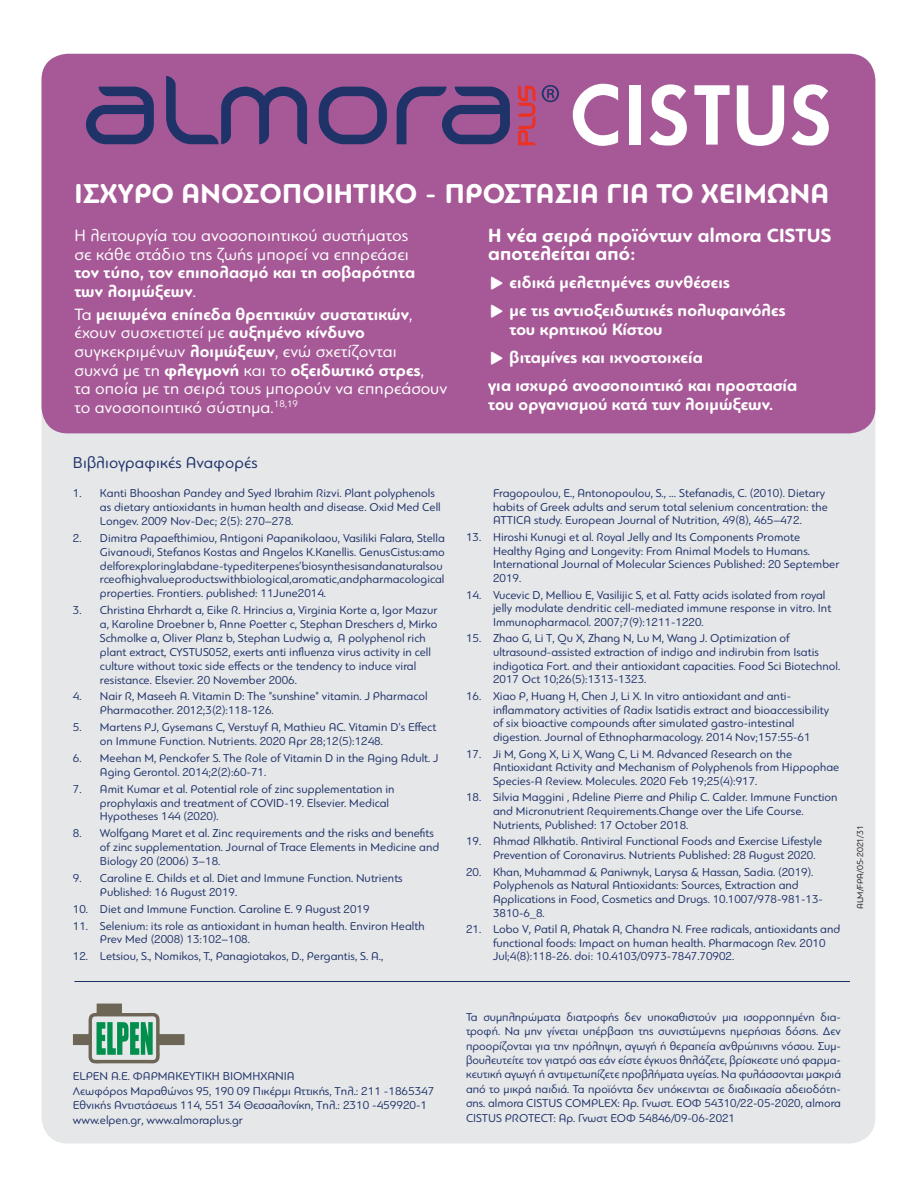
<style>
.page{position:relative;width:918px;height:1188px;background:#fff}
.page>*{position:absolute;margin:0;border:0;box-sizing:border-box;transform-origin:0 0}
.t1{font:85.95px "UB Future Bold";letter-spacing:.01em;color:#fff}
.t2{font:700 28.65px "PF Bague Round Pro";letter-spacing:.01em;color:#fff}
.t3{font:700 20.1px/18.6px "PF Bague Round Pro";letter-spacing:.01em;color:#fff}
.t4{font:17.1px/18.6px "PF Bague Round Pro";letter-spacing:.01em;color:#fff}
.t5{font:700 17.1px/18.6px "PF Bague Round Pro";letter-spacing:.01em;color:#fff}
.t6{font:700 17.1px "PF Bague Round Pro";letter-spacing:-.01em;color:#fff}
.t7{font:16.5px "PF Bague Round Pro";letter-spacing:.01em;color:#1f3369}
.t8{font:12px/13.6px "PF Bague Round Pro";color:#1f3369}
.t9{font:9px "PF Bague Round Pro";letter-spacing:-.005em;color:#231f20}
.s1{font-weight:400}
.s2{font-weight:700}
</style>
<div class="page">
<div style="left:42px;top:54px;width:833px;height:1090px;background:#e6e7e9;border-radius:26px"></div>
<div style="left:42px;top:54px;width:833px;height:379px;background:#a65996;border-radius:26px"></div>
<svg style="left:73px;top:1004px;width:112px;height:60px"></svg>
<svg style="left:86px;top:87px;width:68px;height:57px"></svg>
<svg style="left:166px;top:76px;width:141px;height:68px"></svg>
<svg style="left:319px;top:87px;width:68px;height:57px"></svg>
<svg style="left:397px;top:87px;width:113px;height:57px"></svg>
<svg style="left:518px;top:86px;width:17px;height:59px"></svg>
<svg style="left:542px;top:85px;width:17px;height:17px"></svg>
<hr style="left:74px;top:981px;width:776px;height:1px;background:#1f3369">
<h1 class="t1" style="left:567px;top:67px;width:264px">CISTUS</h1>
<h2 class="t2" style="left:74px;top:176px;width:756px">ΙΣΧΥΡΟ ΑΝΟΣΟΠΟΙΗΤΙΚΟ - ΠΡΟΣΤΑΣΙΑ ΓΙΑ ΤΟ ΧΕΙΜΩΝΑ</h2>
<h3 class="t4" style="left:74px;top:226px;width:336px">Η λειτουργία του ανοσοποιητικού συστήματος σε κάθε στάδιο της ζωής μπορεί να επηρεάσει</h3>
<h3 class="t5" style="left:74px;top:264px;width:342px">τον τύπο, τον επιπολασμό και τη σοβαρότητα των λοιμώξεων<span class="s1">.</span></h3>
<p class="t4" style="left:74px;top:305px;width:375px">Τα <span class="s2">μειωμένα επίπεδα θρεπτικών συστατικών</span>, έχουν συσχετιστεί με <span class="s2">αυξημένο κίνδυνο </span>συγκεκριμένων <span class="s2">λοιμώξεων</span>, ενώ σχετίζονται<br>συχνά με τη <span class="s2">φλεγμονή</span> και το <span class="s2">οξειδωτικό στρες</span>,<br>τα οποία με τη σειρά τους μπορούν να επηρεάσουν το ανοσοποιητικό σύστημα.<sup>18,19</sup></p>
<h3 class="t7" style="left:73px;top:453px;width:186px">Βιβλιογραφικές Αναφορές</h3>
<p class="t8" style="left:100px;top:486px;width:342px;text-indent:-27px">1. Kanti Bhooshan Pandey and Syed Ibrahim Rizvi. Plant polyphenols as dietary antioxidants in human health and disease. Oxid Med Cell<br>Longev. 2009 Nov-Dec; 2(5): 270–278.</p>
<p class="t8" style="left:100px;top:531px;width:347px;text-indent:-27px">2. Dimitra Papaefthimiou, Antigoni Papanikolaou, Vasiliki Falara, Stella Givanoudi, Stefanos Kostas and Angelos K.Kanellis. GenusCistus:amo delforexploringlabdane-typediterpenes’biosynthesisandanaturalsou rceofhighvalueproductswithbiological,aromatic,andpharmacological properties. Frontiers. published: 11June2014.</p>
<p class="t8" style="left:100px;top:603px;width:339px;text-indent:-27px">3. Christina Ehrhardt a, Eike R. Hrincius a, Virginia Korte a, Igor Mazur a, Karoline Droebner b, Anne Poetter c, Stephan Dreschers d, Mirko Schmolke a, Oliver Planz b, Stephan Ludwig a,∗A polyphenol rich plant extract, CYSTUS052, exerts anti influenza virus activity in cell culture without toxic side effects or the tendency to induce viral resistance. Εlsevier. 20 November 2006.</p>
<p class="t8" style="left:100px;top:690px;width:329px;text-indent:-27px">4. Nair R, Maseeh A. Vitamin D: The "sunshine" vitamin. J Pharmacol<br>Pharmacother. 2012;3(2):118-126.</p>
<p class="t8" style="left:100px;top:720px;width:338px;text-indent:-27px">5. Martens PJ, Gysemans C, Verstuyf A, Mathieu AC. Vitamin D's Effect on Immune Function. Nutrients. 2020 Apr 28;12(5):1248.</p>
<p class="t8" style="left:100px;top:751px;width:340px;text-indent:-27px">6. Meehan M, Penckofer S. The Role of Vitamin D in the Aging Adult. J<br>Aging Gerontol. 2014;2(2):60-71.</p>
<p class="t8" style="left:100px;top:782px;width:296px;text-indent:-27px">7. Amit Kumar et al. Potential role of zinc supplementation in prophylaxis and treatment of COVID-19. Elsevier. Medical<br>Hypotheses 144 (2020).</p>
<p class="t8" style="left:100px;top:826px;width:341px;text-indent:-27px">8. Wolfgang Maret et al. Zinc requirements and the risks and benefits of zinc supplementation. Journal of Trace Elements in Medicine and<br>Biology 20 (2006) 3–18.</p>
<p class="t8" style="left:100px;top:871px;width:304px;text-indent:-27px">9. Caroline E. Childs et al. Diet and Immune Function. Nutrients<br>Published: 16 August 2019.</p>
<p class="t8" style="left:73px;top:902px;width:298px">10. Diet and Immune Function. Caroline E. 9 August 2019</p>
<p class="t8" style="left:100px;top:919px;width:326px;text-indent:-27px">11. Selenium: its role as antioxidant in human health. Environ Health<br>Prev Med (2008) 13:102–108.</p>
<p class="t8" style="left:73px;top:950px;width:312px">12. Letsiou, S., Nomikos, T., Panagiotakos, D., Pergantis, S. A.,</p>
<h3 class="t3" style="left:488px;top:226px;width:345px">Η νέα σειρά προϊόντων almora CISTUS αποτελείται από:</h3>
<h3 class="t5" style="left:510px;top:269px;width:278px;line-height:27.9px">ειδικά μελετημένες συνθέσεις<br>με τις αντιοξειδωτικές πολυφαινόλες</h3>
<h3 class="t6" style="left:510px;top:319px;width:155px">του κρητικού Κίστου</h3>
<h3 class="t5" style="left:510px;top:348px;width:195px">βιταμίνες και ιχνοστοιχεία</h3>
<h3 class="t5" style="left:488px;top:376px;width:311px">για ισχυρό ανοσοποιητικό και προστασία</h3>
<h3 class="t5" style="left:488px;top:395px;width:286px">του οργανισμού κατά των λοιμώξεων.</h3>
<p class="t8" style="left:493px;top:486px;width:336px">Fragopoulou, E., Antonopoulou, S., … Stefanadis, C. (2010). Dietary habits of Greek adults and serum total selenium concentration: the<br>ATTICA study. European Journal of Nutrition, 49(8), 465–472.</p>
<p class="t8" style="left:493px;top:530px;width:348px;text-indent:-27px">13. Hiroshi Kunugi et al. Royal Jelly and Its Components Promote Healthy Aging and Longevity: From Animal Models to Humans.<br>International Journal of Molecular Sciences Published: 20 September 2019.</p>
<p class="t8" style="left:493px;top:588px;width:340px;text-indent:-27px">14. Vucevic D, Melliou E, Vasilijic S, et al. Fatty acids isolated from royal jelly modulate dendritic cell-mediated immune response in vitro. Int<br>Immunopharmacol. 2007;7(9):1211-1220.</p>
<p class="t8" style="left:493px;top:632px;width:349px;text-indent:-27px">15. Zhao G, Li T, Qu X, Zhang N, Lu M, Wang J. Optimization of ultrasound-assisted extraction of indigo and indirubin from Isatis indigotica Fort. and their antioxidant capacities. Food Sci Biotechnol.<br>2017 Oct 10;26(5):1313-1323.</p>
<p class="t8" style="left:493px;top:689px;width:338px;text-indent:-27px">16. Xiao P, Huang H, Chen J, Li X. In vitro antioxidant and anti&shy;inflammatory activities of Radix Isatidis extract and bioaccessibility of six bioactive compounds after simulated gastro-intestinal digestion. Journal of Ethnopharmacology. 2014 Nov;157:55-61</p>
<p class="t8" style="left:493px;top:747px;width:348px;text-indent:-27px">17. Ji M, Gong X, Li X, Wang C, Li M. Advanced Research on the<br>Antioxidant Activity and Mechanism of Polyphenols from Hippophae<br>Species-A Review. Molecules. 2020 Feb 19;25(4):917.</p>
<p class="t8" style="left:493px;top:791px;width:346px;text-indent:-27px">18. Silvia Maggini , Adeline Pierre and Philip C. Calder. Immune Function and Micronutrient Requirements.Change over the Life Course.<br>Nutrients, Published: 17 October 2018.</p>
<p class="t8" style="left:493px;top:835px;width:331px;text-indent:-27px">19. Ahmad Alkhatib. Antiviral Functional Foods and Exercise Lifestyle<br>Prevention of Coronavirus. Nutrients Published: 28 August 2020.</p>
<p class="t8" style="left:493px;top:865px;width:332px;text-indent:-27px">20. Khan, Muhammad &amp; Paniwnyk, Larysa &amp; Hassan, Sadia. (2019).<br>Polyphenols as Natural Antioxidants: Sources, Extraction and Applications in Food, Cosmetics and Drugs. 10.1007/978-981-13- 3810-6_8.</p>
<p class="t8" style="left:493px;top:922px;width:349px;text-indent:-27px">21. Lobo V, Patil A, Phatak A, Chandra N. Free radicals, antioxidants and functional foods: Impact on human health. Pharmacogn Rev. 2010<br>Jul;4(8):118-26. doi: 10.4103/0973-7847.70902.</p>
<p class="t9" style="left:855px;top:909px;width:86px;rotate:-90deg">ALM/FPA/05-2021/31</p>
<p class="t8" style="left:73px;top:1069px;width:363px;line-height:14.4px">ELPEN Α.Ε. ΦΑΡΜΑΚΕΥΤΙΚΗ ΒΙΟΜΗΧΑΝΙΑ<br>Λεωφόρος Μαραθώνοs 95, 190 09 Πικέρμι Αττικής, Τnλ.: 211 -1865347<br>Εθνικήs Αντιστάσεως 114, 551 34 Θεσσαλονίκη, Τnλ.: 2310 -459920-1 www.elpen.gr, www.almoraplus.gr</p>
<p class="t8" style="left:466px;top:1010px;width:377px;line-height:14.4px;text-align:justify">Τα συμπληρώματα διατροφής δεν υποκαθιστούν μια ισορροπημένη δια&shy;τροφή. Να μην γίνεται υπέρβαση της συνιστώμενης ημερήσιας δόσης. Δεν προορίζονται για την πρόληψη, αγωγή ή θεραπεία ανθρώπινης νόσου. Συμ&shy;βουλευτείτε τον γιατρό σας εάν είστε έγκυος θηλάζετε, βρίσκεστε υπό φαρμα&shy;κευτική αγωγή ή αντιμετωπίζετε προβλήματα υγείας. Να φυλάσσονται μακριά από το μικρά παιδιά. Τα προϊόντα δεν υπόκεινται σε διαδικασία αδειοδότη&shy;σης. almora CISTUS COMPLEX: Αρ. Γνωστ. ΕΟΦ 54310/22-05-2020, almora CISTUS PROTECT: Αρ. Γνωστ ΕΟΦ 54846/09-06-2021</p>
</div>
